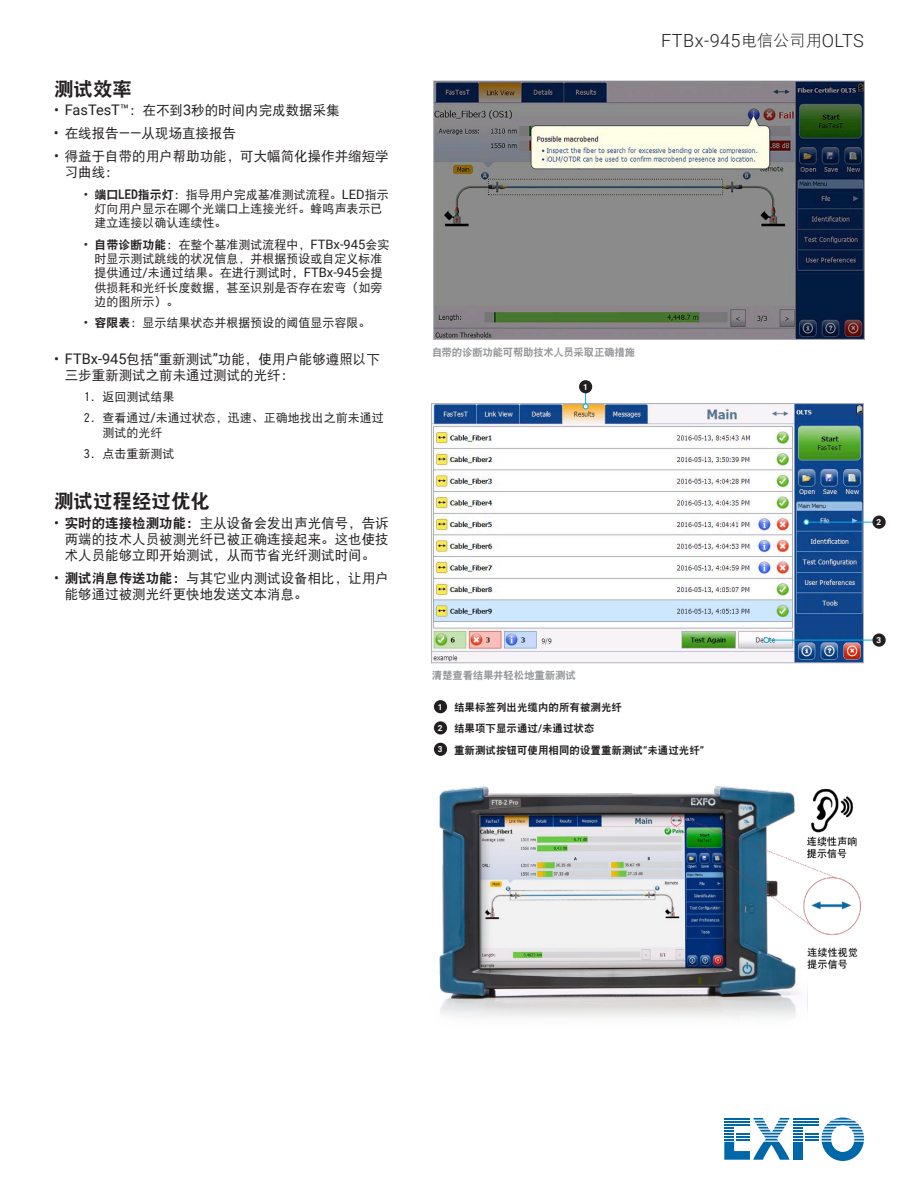
<style>
.page{position:relative;width:918px;height:1188px;background:#fff}
.page>*{position:absolute;margin:0;border:0;box-sizing:border-box;transform-origin:0 0}
.t1{font:19.5px "DF Hei W9";color:#231f20}
.t2{font:300 18.15px "Roboto";letter-spacing:.025em;color:#231f20}
.t3{font:13.5px/16.2px "DF Hei W5";color:#231f20}
.t4{font:12px/14.4px "DF Hei W5";color:#231f20}
.t5{font:10.5px/21.3px "DF Hei W9";color:#231f20}
.t6{font:10.5px "DF Hei W9";letter-spacing:-.025em;color:#939598}
.t7{font:700 8.25px "Roboto";color:#fff}
.s1{font-family:"Roboto";font-size:14.55px}
.s2{font-family:"Roboto";font-size:12.9px}
.s3{font-family:"DF Hei W9"}
.s4{font-family:"DF Hei W9";font-size:12.9px}
.s5{font-family:"DF Hei W3";font-weight:400;font-size:15.75px}
.s6{font-family:"Roboto";font-weight:700;font-size:8.25px;color:#fff}
.s7{font-family:"Roboto";font-weight:700}
</style>
<div class="page">
<svg style="left:724px;top:1118px;width:140px;height:43px"></svg>
<hr style="left:724px;top:1124px;width:26px;height:2px;background:#0068a9">
<img style="left:439px;top:786px;width:422px;height:232px">
<img style="left:435px;top:83px;width:428px;height:255px">
<div style="left:433px;top:81px;width:432px;height:259px;border:1px solid #b2b3b7"></div>
<img style="left:433px;top:405px;width:429px;height:256px">
<div style="left:431px;top:403px;width:433px;height:260px;border:1px solid #b2b3b7"></div>
<hr style="left:808px;top:522px;width:68px;height:1px;background:#00aeef">
<svg style="left:804px;top:519px;width:5px;height:6px"></svg>
<hr style="left:768px;top:640px;width:108px;height:1px;background:#00aeef">
<svg style="left:764px;top:637px;width:5px;height:6px"></svg>
<svg style="left:583px;top:393px;width:5px;height:16px"></svg>
<div style="left:434px;top:700px;width:13px;height:13px;background:#231f20;border-radius:50%"></div>
<div style="left:434px;top:721px;width:13px;height:14px;background:#231f20;border-radius:50%"></div>
<div style="left:434px;top:743px;width:13px;height:13px;background:#231f20;border-radius:50%"></div>
<div style="left:579px;top:380px;width:13px;height:13px;background:#231f20;border-radius:50%"></div>
<div style="left:872px;top:516px;width:14px;height:13px;background:#231f20;border-radius:50%"></div>
<div style="left:872px;top:633px;width:14px;height:14px;background:#231f20;border-radius:50%"></div>
<h1 class="t1" style="left:54px;top:79px;width:79px">测试效率</h1>
<p class="t3" style="left:54px;top:102px;width:287px"><span class="s1">• FasTesT™</span>：在不到<span class="s1">3</span>秒的时间内完成数据采集</p>
<p class="t3" style="left:54px;top:125px;width:184px"><span class="s1">•</span> 在线报告<span class="s1">——</span>从现场直接报告</p>
<p class="t3" style="left:65px;top:148px;width:326px;text-indent:-11px"><span class="s1">•</span> 得益于自带的用户帮助功能，可大幅简化操作并缩短学习曲线：</p>
<p class="t4" style="left:95px;top:187px;width:296px;text-indent:-11px"><span class="s2">•</span> <span class="s3">端口</span><span class="s4">LED</span><span class="s3">指示灯</span>：指导用户完成基准测试流程。<span class="s2">LED</span>指示灯向用户显示在哪个光端口上连接光纤。蜂鸣声表示已建立连接以确认连续性。</p>
<p class="t4" style="left:94px;top:237px;width:296px;text-indent:-11px"><span class="s2">•</span> <span class="s3">自带诊断功能</span>：在整个基准测试流程中，<span class="s2">FTBx-945</span>会实时显示测试跳线的状况信息，并根据预设或自定义标准提供通过<span class="s2">/</span>未通过结果。在进行测试时，<span class="s2">FTBx-945</span>会提供损耗和光纤长度数据，甚至识别是否存在宏弯（如旁边的图所示）。</p>
<p class="t4" style="left:84px;top:316px;width:288px"><span class="s2">•</span> <span class="s3">容限表</span>：显示结果状态并根据预设的阈值显示容限。</p>
<p class="t3" style="left:65px;top:351px;width:317px;text-indent:-11px"><span class="s1">• FTBx-945</span>包括<span class="s1">“</span>重新测试<span class="s1">”</span>功能，使用户能够遵照以下三步重新测试之前未通过测试的光纤：</p>
<p class="t4" style="left:84px;top:390px;width:92px">1. 返回测试结果</p>
<p class="t4" style="left:103px;top:411px;width:283px;text-indent:-19px">2. 查看通过<span class="s2">/</span>未通过状态，迅速、正确地找出之前未通过测试的光纤</p>
<p class="t4" style="left:84px;top:446px;width:92px">3. 点击重新测试</p>
<h1 class="t1" style="left:54px;top:491px;width:157px">测试过程经过优化</h1>
<p class="t3" style="left:65px;top:515px;width:326px;text-align:justify;text-indent:-11px"><span class="s1">•</span> <span class="s3">实时的连接检测功能：</span>主从设备会发出声光信号，告诉两端的技术人员被测光纤已被正确连接起来。这也使技术人员能够立即开始测试，从而节省光纤测试时间。</p>
<p class="t3" style="left:65px;top:570px;width:326px;text-indent:-11px"><span class="s1">•</span> <span class="s3">测试消息传送功能：</span>与其它业内测试设备相比，让用户能够通过被测光纤更快地发送文本消息。</p>
<h2 class="t2" style="left:661px;top:28px;width:204px">FTBx-945<span class="s5">电信公司用</span>OLTS</h2>
<p class="t6" style="left:432px;top:347px;width:205px">自带的诊断功能可帮助技术人员采取正确措施</p>
<p class="t7" style="left:583px;top:381px;width:6px">1</p>
<p class="t6" style="left:432px;top:670px;width:145px">清楚查看结果并轻松地重新测试</p>
<p class="t5" style="left:438px;top:697px;width:268px"><span class="s6">1</span> 结果标签列出光缆内的所有被测光纤<br><span class="s6">2</span> 结果项下显示通过<span class="s7">/</span>未通过状态<br><span class="s6">3</span> 重新测试按钮可使用相同的设置重新测试<span class="s7">“</span>未通过光纤<span class="s7">”</span></p>
<p class="t7" style="left:877px;top:517px;width:6px">2</p>
<p class="t7" style="left:877px;top:634px;width:6px">3</p>
</div>
